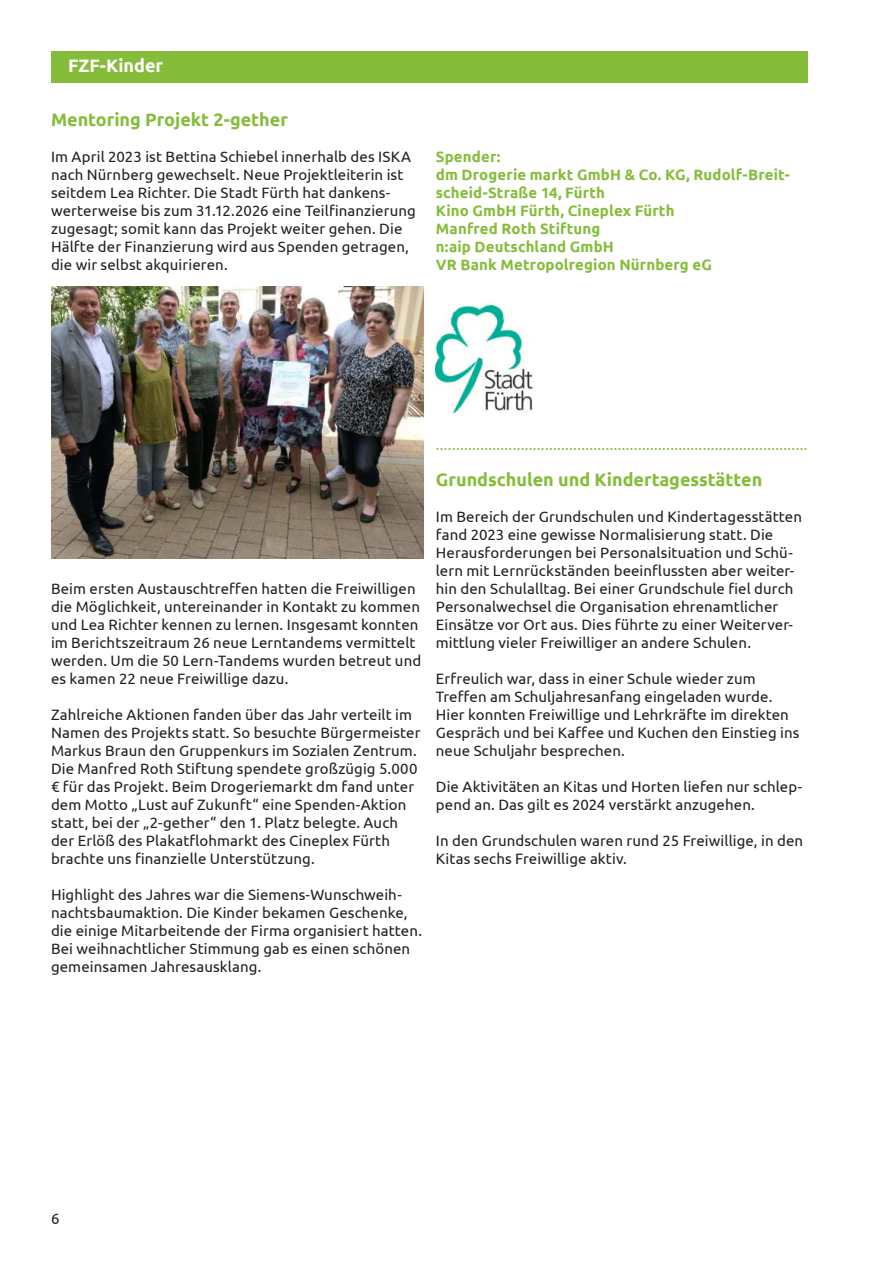
<style>
.page{position:relative;width:893px;height:1263px;background:#fff}
.page>*{position:absolute;margin:0;border:0;box-sizing:border-box;transform-origin:0 0}
.t1{font:700 18px "Ubuntu";color:#85bd3b}
.t2{font:700 18px "Ubuntu";color:#fff}
.t3{font:15px/18px "Ubuntu";letter-spacing:.005em;color:#231f20}
.t4{font:700 15px/18px "Ubuntu";letter-spacing:.01em;color:#85bd3b}
.t5{font:15px "Ubuntu";color:#85bd3b}
</style>
<div class="page">
<div style="left:51px;top:51px;width:757px;height:32px;background:#85bd3b"></div>
<img style="left:51px;top:286px;width:372px;height:272px">
<img style="left:436px;top:303px;width:97px;height:111px">
<p class="t2" style="left:68px;top:58px;width:97px">FZF-Kinder</p>
<p class="t1" style="left:51px;top:112px;width:238px">Mentoring Projekt 2-gether</p>
<p class="t3" style="left:51px;top:149px;width:366px">Im April 2023 ist Bettina Schiebel innerhalb des ISKA nach Nürnberg gewechselt. Neue Projektleiterin ist seitdem Lea Richter. Die Stadt Fürth hat dankens&shy;werterweise bis zum 31.12.2026 eine Teil昀椀nanzierung zugesagt; somit kann das Projekt weiter gehen. Die Hälfte der Finanzierung wird aus Spenden getragen, die wir selbst akquirieren.</p>
<p class="t4" style="left:436px;top:148px;width:356px">Spender:<br>dm Drogerie markt GmbH &amp; Co. KG, Rudolf-Breit&shy;scheid-Straße 14, Fürth<br>Kino GmbH Fürth, Cineplex Fürth<br>Manfred Roth Stiftung<br>n:aip Deutschland GmbH<br>VR Bank Metropolregion Nürnberg eG</p>
<p class="t3" style="left:51px;top:579px;width:372px">Beim ersten Austauschtre昀昀en hatten die Freiwilligen die Möglichkeit, untereinander in Kontakt zu kommen und Lea Richter kennen zu lernen. Insgesamt konnten im Berichtszeitraum 26 neue Lerntandems vermittelt werden. Um die 50 Lern-Tandems wurden betreut und es kamen 22 neue Freiwillige dazu.</p>
<p class="t3" style="left:51px;top:707px;width:371px">Zahlreiche Aktionen fanden über das Jahr verteilt im Namen des Projekts statt. So besuchte Bürgermeister Markus Braun den Gruppenkurs im Sozialen Zentrum.<br>Die Manfred Roth Stiftung spendete großzügig 5.000 € für das Projekt. Beim Drogeriemarkt dm fand unter dem Motto „Lust auf Zukunft“ eine Spenden-Aktion statt, bei der „2-gether“ den 1. Platz belegte. Auch der Erlöß des Plakat昀氀ohmarkt des Cineplex Fürth brachte uns 昀椀nanzielle Unterstützung.</p>
<p class="t3" style="left:51px;top:885px;width:372px">Highlight des Jahres war die Siemens-Wunschweih&shy;nachtsbaumaktion. Die Kinder bekamen Geschenke, die einige Mitarbeitende der Firma organisiert hatten.<br>Bei weihnachtlicher Stimmung gab es einen schönen gemeinsamen Jahresausklang.</p>
<p class="t5" style="left:436px;top:438px;width:373px">............................................................................................</p>
<p class="t1" style="left:436px;top:472px;width:328px">Grundschulen und Kindertagesstätten</p>
<p class="t3" style="left:436px;top:509px;width:368px">Im Bereich der Grundschulen und Kindertagesstätten fand 2023 eine gewisse Normalisierung statt. Die Herausforderungen bei Personalsituation und Schü&shy;lern mit Lernrückständen beein昀氀ussten aber weiter&shy;hin den Schulalltag. Bei einer Grundschule 昀椀el durch Personalwechsel die Organisation ehrenamtlicher Einsätze vor Ort aus. Dies führte zu einer Weiterver&shy;mittlung vieler Freiwilliger an andere Schulen.</p>
<p class="t3" style="left:436px;top:671px;width:365px">Erfreulich war, dass in einer Schule wieder zum<br>Tre昀昀en am Schuljahresanfang eingeladen wurde.<br>Hier konnten Freiwillige und Lehrkräfte im direkten Gespräch und bei Ka昀昀ee und Kuchen den Einstieg ins neue Schuljahr besprechen.</p>
<p class="t3" style="left:436px;top:777px;width:368px">Die Aktivitäten an Kitas und Horten liefen nur schlep&shy;pend an. Das gilt es 2024 verstärkt anzugehen.</p>
<p class="t3" style="left:436px;top:833px;width:369px">In den Grundschulen waren rund 25 Freiwillige, in den<br>Kitas sechs Freiwillige aktiv.</p>
<p class="t3" style="left:51px;top:1210px;width:10px">6</p>
</div>
